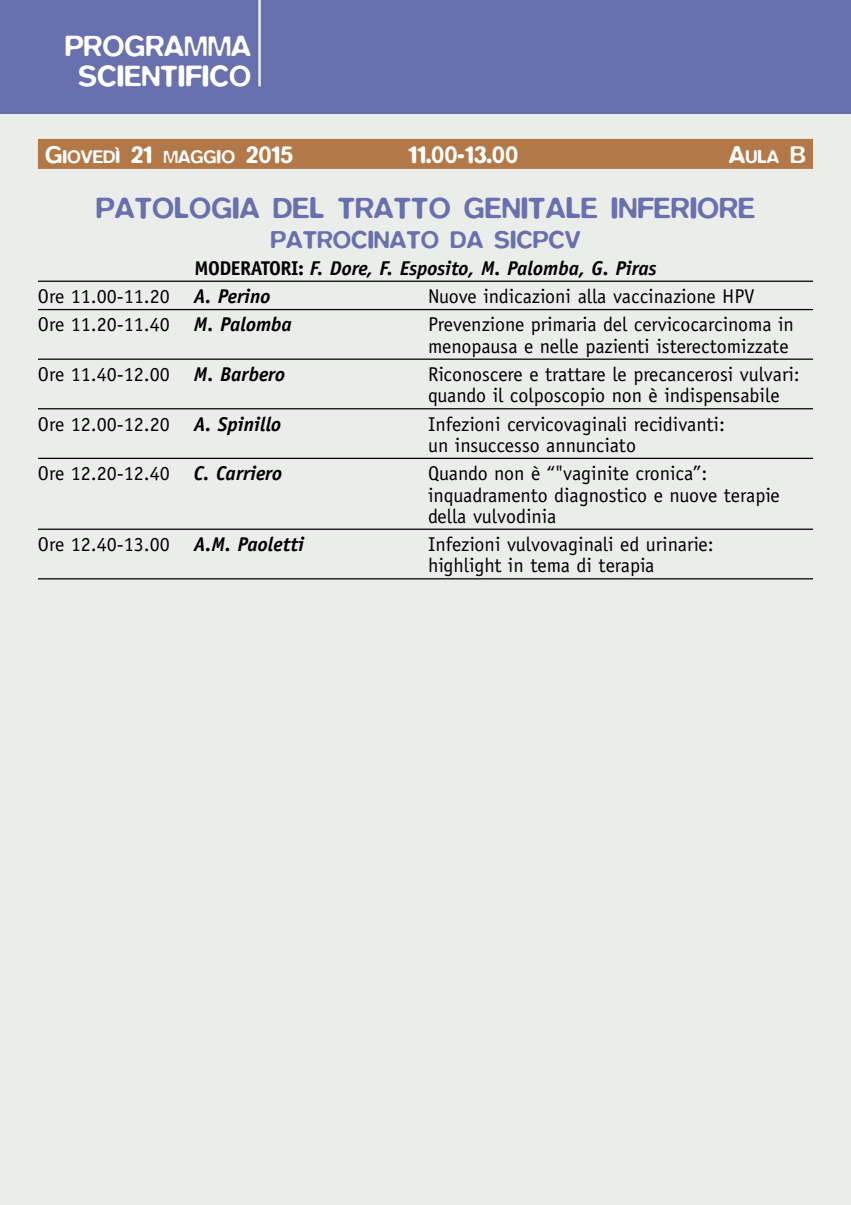
<style>
.page{position:relative;width:851px;height:1205px;background:#fff}
.page>*{position:absolute;margin:0;border:0;box-sizing:border-box;transform-origin:0 0}
.t1{font:500 30px "Blur";color:#6970ae}
.t2{font:500 30px/30px "Blur";color:#fff;text-align:center}
.t3{font:500 25px "Blur";color:#6970ae}
.t4{font:500 25px "Blur";color:#fff}
.t5{font:20px/21.2px "Officina Sans";color:#000}
.t6{font:italic 700 20px/28.2px "Officina Sans";color:#000}
.t7{font:500 18.75px "Blur";color:#fff}
.s1{font-size:25px}
.s2{font-style:normal}
.s3{font-weight:400;font-style:normal}
.s4{font-weight:700;font-style:italic}
</style>
<div class="page">
<div style="left:0;top:50px;width:850px;height:1155px;background:#ebedeb"></div>
<div style="left:0;top:0;width:850px;height:113px;background:#6970ae"></div>
<div style="left:38px;top:139px;width:774px;height:30px;background:#b37847"></div>
<hr style="left:38px;top:281px;width:774px;height:1px;background:#000">
<hr style="left:38px;top:309px;width:774px;height:1px;background:#000">
<hr style="left:38px;top:358px;width:774px;height:2px;background:#000">
<hr style="left:38px;top:408px;width:774px;height:1px;background:#000">
<hr style="left:38px;top:458px;width:774px;height:1px;background:#000">
<hr style="left:38px;top:528px;width:774px;height:2px;background:#000">
<hr style="left:38px;top:578px;width:774px;height:1px;background:#000">
<hr style="left:258px;top:0;width:3px;height:86px;background:#ebedeb">
<h1 class="t2" style="left:65px;top:33px;width:188px">PROGRAMMA<br>SCIENTIFICO</h1>
<p class="t7" style="left:45px;top:150px;width:250px"><span class="s1">G</span>IOVEDÌ <span class="s1">21</span> MAGGIO <span class="s1">2015</span></p>
<p class="t4" style="left:408px;top:146px;width:111px">11.00-13.00</p>
<p class="t7" style="left:728px;top:150px;width:79px"><span class="s1">A</span>ULA <span class="s1">B</span></p>
<h1 class="t1" style="left:96px;top:198px;width:660px">PATOLOGIA DEL TRATTO GENITALE INFERIORE</h1>
<p class="t3" style="left:270px;top:231px;width:312px">PATROCINATO DA SICPCV</p>
<p class="t6" style="left:38px;top:255px;width:620px;text-indent:156px"><span class="s2">MODERATORI:</span> F. Dore, F. Esposito, M. Palomba, G. Piras<br><span class="s3">Ore 11.00-11.20</span> A. Perino</p>
<p class="t5" style="left:428px;top:287px;width:328px">Nuove indicazioni alla vaccinazione HPV</p>
<p class="t5" style="left:38px;top:316px;width:255px">Ore 11.20-11.40 <span class="s4">M. Palomba</span></p>
<p class="t5" style="left:428px;top:316px;width:367px">Prevenzione primaria del cervicocarcinoma in menopausa e nelle pazienti isterectomizzate</p>
<p class="t5" style="left:38px;top:365px;width:248px">Ore 11.40-12.00 <span class="s4">M. Barbero</span></p>
<p class="t5" style="left:428px;top:365px;width:373px">Riconoscere e trattare le precancerosi vulvari: quando il colposcopio non è indispensabile</p>
<p class="t5" style="left:38px;top:415px;width:245px">Ore 12.00-12.20 <span class="s4">A. Spinillo</span></p>
<p class="t5" style="left:428px;top:415px;width:298px">Infezioni cervicovaginali recidivanti: un insuccesso annunciato</p>
<p class="t5" style="left:38px;top:464px;width:245px">Ore 12.20-12.40 <span class="s4">C. Carriero</span></p>
<p class="t5" style="left:428px;top:464px;width:353px">Quando non è “"vaginite cronica”: inquadramento diagnostico e nuove terapie della vulvodinia</p>
<p class="t5" style="left:38px;top:535px;width:268px">Ore 12.40-13.00 <span class="s4">A.M. Paoletti</span></p>
<p class="t5" style="left:428px;top:535px;width:287px">Infezioni vulvovaginali ed urinarie: highlight in tema di terapia</p>
</div>
